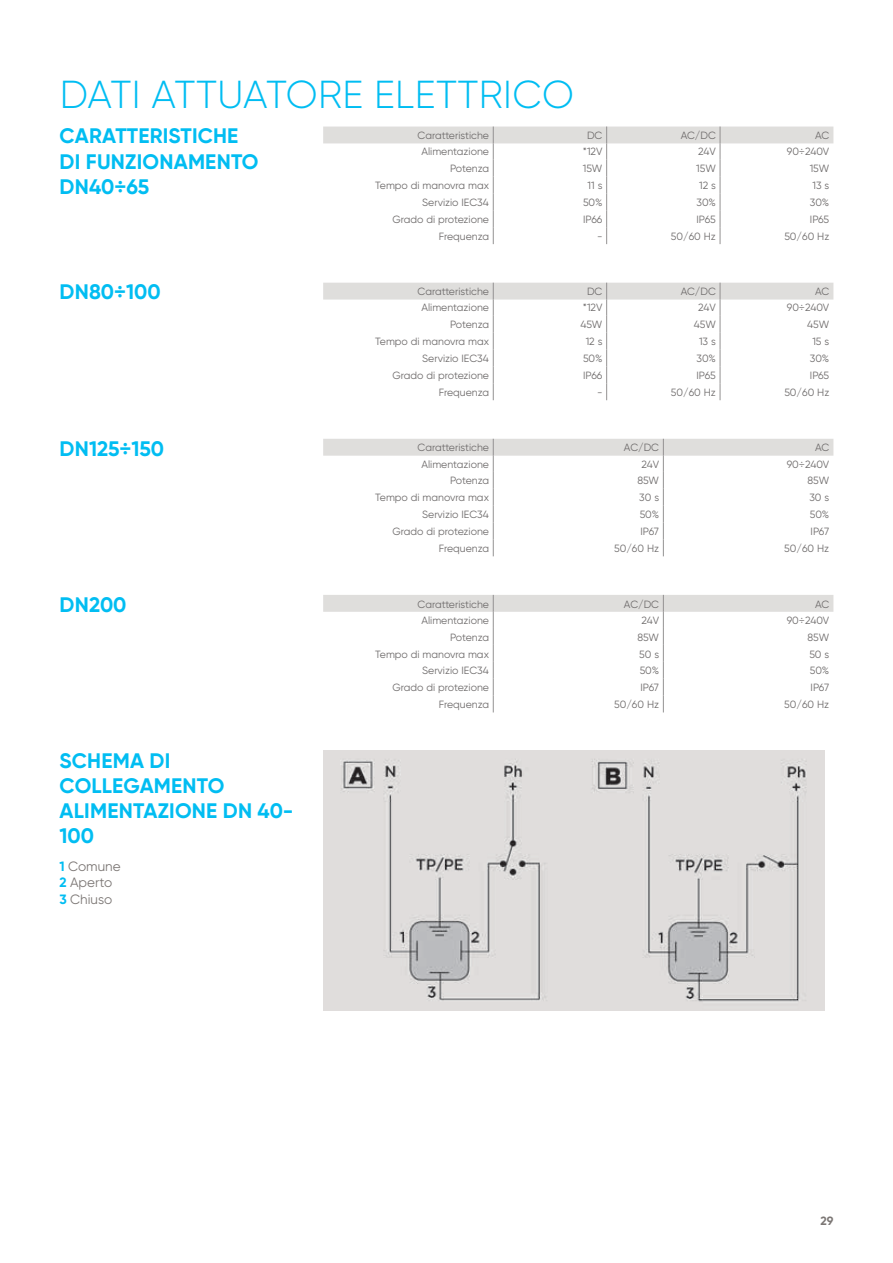
<style>
.page{position:relative;width:893px;height:1263px;background:#fff}
.page>*{position:absolute;margin:0;border:0;box-sizing:border-box;transform-origin:0 0}
.t1{font:300 39px "Gilroy";letter-spacing:.01em;color:#01bdf2}
.t2{font:700 21px/25.2px "Gilroy";letter-spacing:.01em;color:#01bdf2}
.t3{font:13.5px/16.2px "Gilroy";color:#7c7775}
.t4{font:700 12px "Gilroy";color:#7c7775}
.t5{font:10.5px "Gilroy";color:#6e6b6b}
.t6{font:10.5px "Gilroy";letter-spacing:-.02em;color:#6e6b6b}
.s1{font-weight:700;color:#01bdf2}
</style>
<div class="page">
<svg style="left:323px;top:127px;width:510px;height:117px"></svg>
<svg style="left:323px;top:283px;width:510px;height:117px"></svg>
<svg style="left:323px;top:439px;width:510px;height:117px"></svg>
<svg style="left:323px;top:595px;width:510px;height:117px"></svg>
<img style="left:323px;top:751px;width:502px;height:260px">
<h1 class="t1" style="left:60px;top:71px;width:516px">DATI ATTUATORE ELETTRICO</h1>
<h2 class="t2" style="left:60px;top:123px;width:200px">CARATTERISTICHE<br>DI FUNZIONAMENTO<br>DN40÷65</h2>
<p class="t5" style="left:418px;top:129px;width:73px">Caratteristiche</p>
<p class="t5" style="left:587px;top:129px;width:17px">DC</p>
<p class="t5" style="left:681px;top:129px;width:37px">AC/DC</p>
<p class="t5" style="left:815px;top:129px;width:16px">AC</p>
<p class="t5" style="left:421px;top:145px;width:69px">Alimentazione</p>
<p class="t5" style="left:583px;top:145px;width:21px">*12V</p>
<p class="t5" style="left:698px;top:145px;width:19px">24V</p>
<p class="t5" style="left:787px;top:145px;width:44px">90÷240V</p>
<p class="t6" style="left:450px;top:162px;width:40px">Potenza</p>
<p class="t5" style="left:583px;top:162px;width:21px">15W</p>
<p class="t5" style="left:696px;top:162px;width:21px">15W</p>
<p class="t5" style="left:810px;top:162px;width:21px">15W</p>
<p class="t5" style="left:375px;top:179px;width:115px">Tempo di manovra max</p>
<p class="t5" style="left:588px;top:179px;width:16px">11 s</p>
<p class="t5" style="left:699px;top:179px;width:18px">12 s</p>
<p class="t5" style="left:812px;top:179px;width:18px">13 s</p>
<p class="t5" style="left:422px;top:196px;width:68px">Servizio IEC34</p>
<p class="t5" style="left:583px;top:196px;width:21px">50%</p>
<p class="t5" style="left:696px;top:196px;width:21px">30%</p>
<p class="t5" style="left:810px;top:196px;width:21px">30%</p>
<p class="t5" style="left:393px;top:213px;width:98px">Grado di protezione</p>
<p class="t5" style="left:583px;top:213px;width:21px">IP66</p>
<p class="t5" style="left:696px;top:213px;width:21px">IP65</p>
<p class="t5" style="left:810px;top:213px;width:21px">IP65</p>
<p class="t5" style="left:439px;top:230px;width:52px">Frequenza</p>
<p class="t5" style="left:597px;top:230px;width:7px">-</p>
<p class="t5" style="left:671px;top:230px;width:46px">50/60 Hz</p>
<p class="t5" style="left:784px;top:230px;width:46px">50/60 Hz</p>
<h2 class="t2" style="left:60px;top:279px;width:103px">DN80÷100</h2>
<p class="t5" style="left:418px;top:285px;width:73px">Caratteristiche</p>
<p class="t5" style="left:587px;top:285px;width:17px">DC</p>
<p class="t5" style="left:681px;top:285px;width:37px">AC/DC</p>
<p class="t5" style="left:815px;top:285px;width:16px">AC</p>
<p class="t5" style="left:421px;top:301px;width:69px">Alimentazione</p>
<p class="t5" style="left:583px;top:301px;width:21px">*12V</p>
<p class="t5" style="left:698px;top:301px;width:19px">24V</p>
<p class="t5" style="left:787px;top:301px;width:44px">90÷240V</p>
<p class="t6" style="left:450px;top:318px;width:40px">Potenza</p>
<p class="t5" style="left:580px;top:318px;width:24px">45W</p>
<p class="t5" style="left:694px;top:318px;width:24px">45W</p>
<p class="t5" style="left:807px;top:318px;width:24px">45W</p>
<p class="t5" style="left:375px;top:335px;width:115px">Tempo di manovra max</p>
<p class="t5" style="left:586px;top:335px;width:18px">12 s</p>
<p class="t5" style="left:699px;top:335px;width:18px">13 s</p>
<p class="t5" style="left:812px;top:335px;width:18px">15 s</p>
<p class="t5" style="left:422px;top:352px;width:68px">Servizio IEC34</p>
<p class="t5" style="left:583px;top:352px;width:21px">50%</p>
<p class="t5" style="left:696px;top:352px;width:21px">30%</p>
<p class="t5" style="left:810px;top:352px;width:21px">30%</p>
<p class="t5" style="left:393px;top:369px;width:98px">Grado di protezione</p>
<p class="t5" style="left:583px;top:369px;width:21px">IP66</p>
<p class="t5" style="left:696px;top:369px;width:21px">IP65</p>
<p class="t5" style="left:810px;top:369px;width:21px">IP65</p>
<p class="t5" style="left:439px;top:386px;width:52px">Frequenza</p>
<p class="t5" style="left:597px;top:386px;width:7px">-</p>
<p class="t5" style="left:671px;top:386px;width:46px">50/60 Hz</p>
<p class="t5" style="left:784px;top:386px;width:46px">50/60 Hz</p>
<h2 class="t2" style="left:60px;top:435px;width:106px">DN125÷150</h2>
<p class="t5" style="left:418px;top:441px;width:73px">Caratteristiche</p>
<p class="t5" style="left:624px;top:441px;width:37px">AC/DC</p>
<p class="t5" style="left:815px;top:441px;width:16px">AC</p>
<p class="t5" style="left:421px;top:457px;width:69px">Alimentazione</p>
<p class="t5" style="left:641px;top:457px;width:19px">24V</p>
<p class="t5" style="left:787px;top:457px;width:44px">90÷240V</p>
<p class="t6" style="left:450px;top:474px;width:40px">Potenza</p>
<p class="t5" style="left:637px;top:474px;width:23px">85W</p>
<p class="t5" style="left:807px;top:474px;width:23px">85W</p>
<p class="t5" style="left:375px;top:491px;width:115px">Tempo di manovra max</p>
<p class="t5" style="left:639px;top:491px;width:21px">30 s</p>
<p class="t5" style="left:809px;top:491px;width:21px">30 s</p>
<p class="t5" style="left:422px;top:508px;width:68px">Servizio IEC34</p>
<p class="t5" style="left:640px;top:508px;width:21px">50%</p>
<p class="t5" style="left:810px;top:508px;width:21px">50%</p>
<p class="t5" style="left:393px;top:525px;width:98px">Grado di protezione</p>
<p class="t5" style="left:640px;top:525px;width:20px">IP67</p>
<p class="t5" style="left:811px;top:525px;width:20px">IP67</p>
<p class="t5" style="left:439px;top:542px;width:52px">Frequenza</p>
<p class="t5" style="left:614px;top:542px;width:46px">50/60 Hz</p>
<p class="t5" style="left:784px;top:542px;width:46px">50/60 Hz</p>
<h2 class="t2" style="left:60px;top:592px;width:68px">DN200</h2>
<p class="t5" style="left:418px;top:597px;width:73px">Caratteristiche</p>
<p class="t5" style="left:624px;top:597px;width:37px">AC/DC</p>
<p class="t5" style="left:815px;top:597px;width:16px">AC</p>
<p class="t5" style="left:421px;top:614px;width:69px">Alimentazione</p>
<p class="t5" style="left:641px;top:614px;width:19px">24V</p>
<p class="t5" style="left:787px;top:614px;width:44px">90÷240V</p>
<p class="t6" style="left:450px;top:630px;width:40px">Potenza</p>
<p class="t5" style="left:637px;top:630px;width:23px">85W</p>
<p class="t5" style="left:807px;top:630px;width:23px">85W</p>
<p class="t5" style="left:375px;top:647px;width:115px">Tempo di manovra max</p>
<p class="t5" style="left:639px;top:647px;width:21px">50 s</p>
<p class="t5" style="left:809px;top:647px;width:21px">50 s</p>
<p class="t5" style="left:422px;top:664px;width:68px">Servizio IEC34</p>
<p class="t5" style="left:640px;top:664px;width:21px">50%</p>
<p class="t5" style="left:810px;top:664px;width:21px">50%</p>
<p class="t5" style="left:393px;top:681px;width:98px">Grado di protezione</p>
<p class="t5" style="left:640px;top:681px;width:20px">IP67</p>
<p class="t5" style="left:811px;top:681px;width:20px">IP67</p>
<p class="t5" style="left:439px;top:698px;width:52px">Frequenza</p>
<p class="t5" style="left:614px;top:698px;width:46px">50/60 Hz</p>
<p class="t5" style="left:784px;top:698px;width:46px">50/60 Hz</p>
<h2 class="t2" style="left:60px;top:748px;width:236px">SCHEMA DI<br>COLLEGAMENTO<br>ALIMENTAZIONE DN 40-<br>100</h2>
<p class="t3" style="left:60px;top:858px;width:63px"><span class="s1">1</span> Comune<br><span class="s1">2</span> Aperto<br><span class="s1">3</span> Chiuso</p>
<p class="t4" style="left:820px;top:1213px;width:14px">29</p>
</div>
